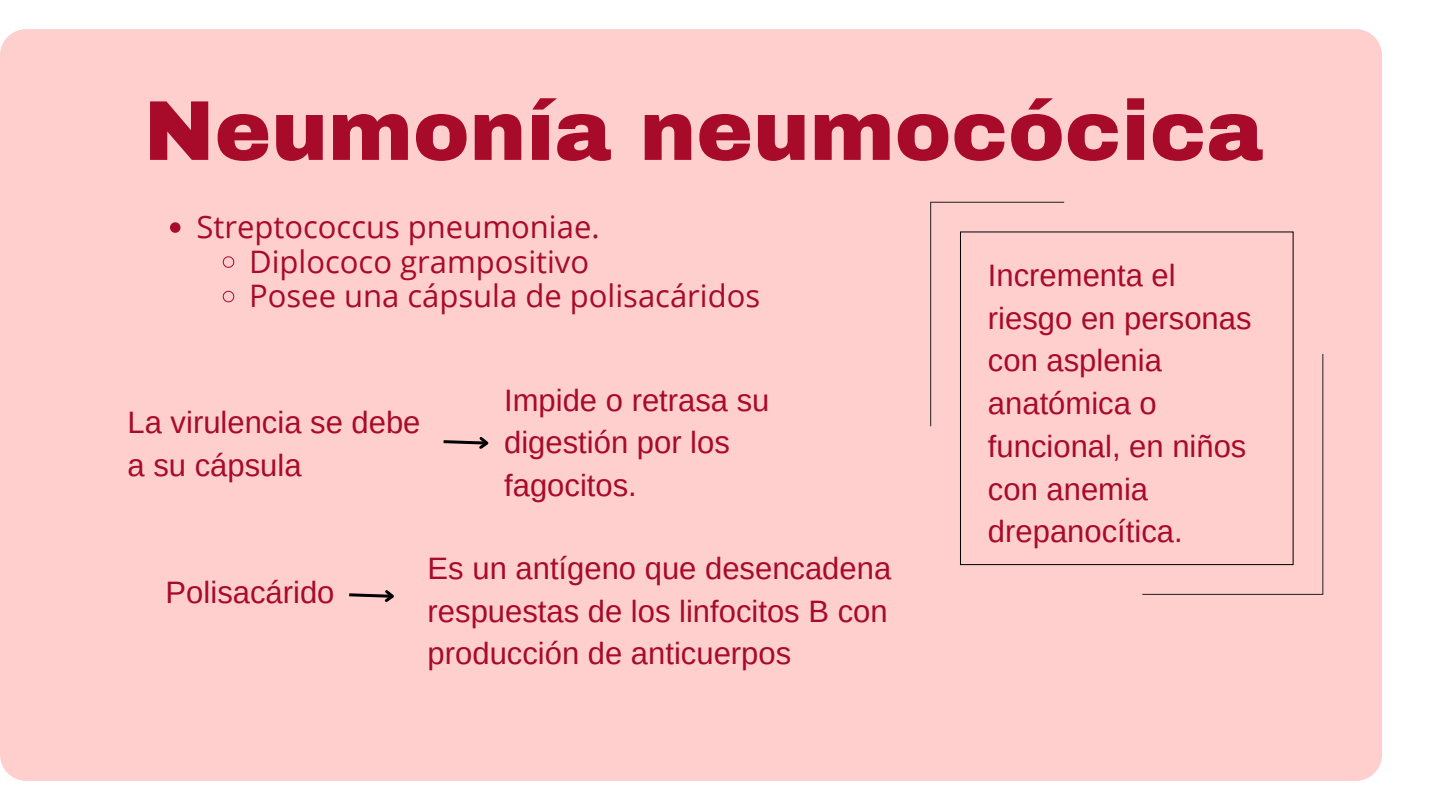
<style>
.page{position:relative;width:1440px;height:810px;background:#fff}
.page>*{position:absolute;margin:0;border:0;box-sizing:border-box;transform-origin:0 0}
.t1{font:900 85px "Archivo";color:#a80b29}
.t2{font:31px/42.8px "Arimo";color:#a80b29}
.t3{font:31px/34.5px "Open Sans";color:#a80b29}
</style>
<div class="page">
<div style="left:0;top:29px;width:1382px;height:752px;background:#ffcfce;border-radius:26px"></div>
<svg style="left:443px;top:437px;width:46px;height:12px"></svg>
<svg style="left:349px;top:590px;width:45px;height:12px"></svg>
<svg style="left:930px;top:202px;width:134px;height:224px"></svg>
<svg style="left:1142px;top:354px;width:181px;height:241px"></svg>
<svg style="left:170px;top:222px;width:10px;height:11px"></svg>
<svg style="left:222px;top:256px;width:12px;height:12px"></svg>
<svg style="left:222px;top:290px;width:13px;height:13px"></svg>
<h1 class="t1" style="left:144px;top:85px;width:1121px">Neumonía neumocócica</h1>
<p class="t3" style="left:249px;top:209px;width:513px;text-indent:-53px">Streptococcus pneumoniae.<br>Diplococo grampositivo<br>Posee una cápsula de polisacáridos</p>
<p class="t2" style="left:128px;top:401px;width:294px">La virulencia se debe a su cápsula</p>
<p class="t2" style="left:504px;top:378px;width:267px">Impide o retrasa su digestión por los fagocitos.</p>
<p class="t2" style="left:166px;top:571px;width:170px">Polisacárido</p>
<p class="t2" style="left:428px;top:547px;width:465px;text-align:justify">Es un antígeno que desencadena respuestas de los linfocitos B con producción de anticuerpos</p>
<p class="t2" style="left:988px;top:254px;width:265px">Incrementa el riesgo en personas con asplenia anatómica o funcional, en niños con anemia drepanocítica.</p>
</div>
